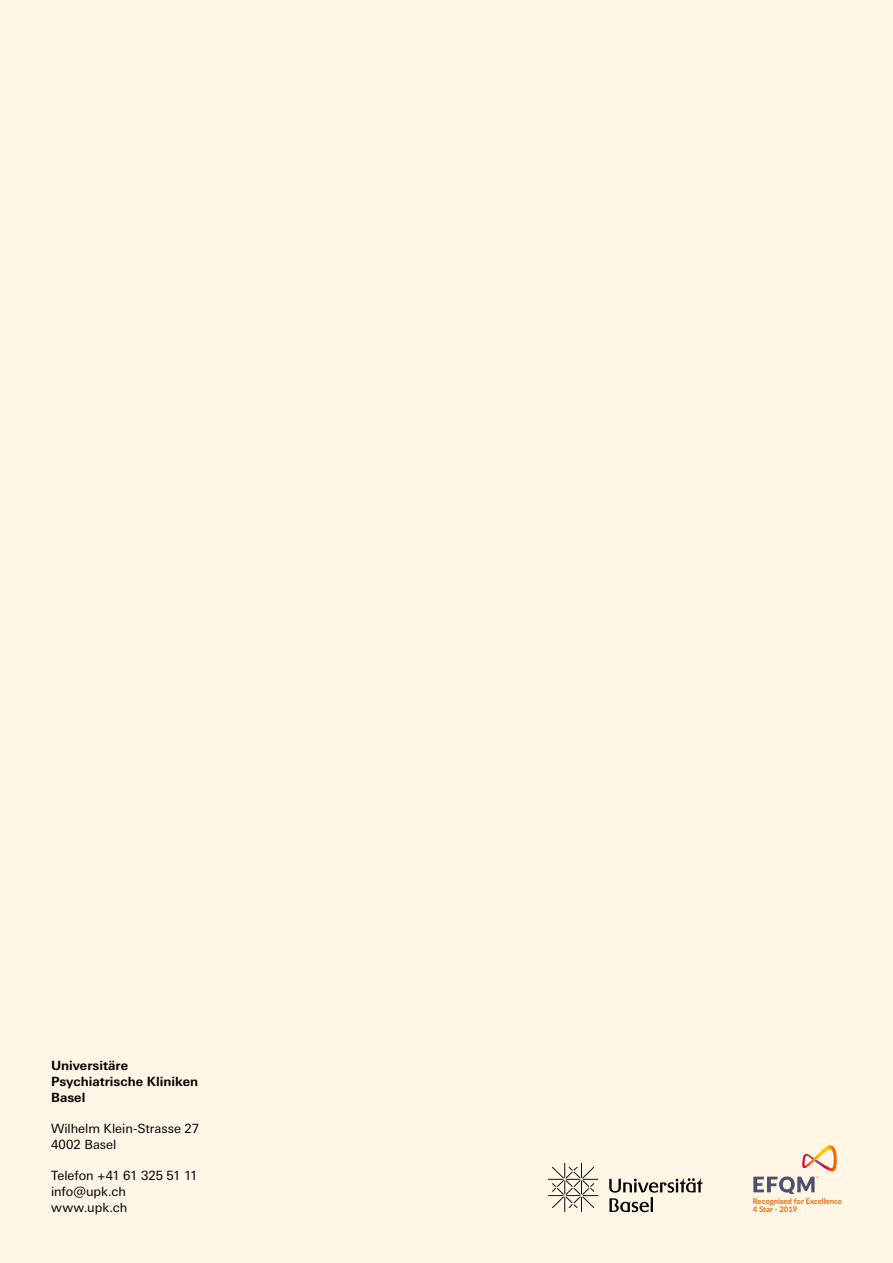
<style>
.page{position:relative;width:893px;height:1263px;background:#fff6e5}
.page>*{position:absolute;margin:0;border:0;box-sizing:border-box;transform-origin:0 0}
.t1{font:12.75px/15.8px "Univers Next Pro";color:#000}
.t2{font:700 12.75px/15.8px "Univers Next Pro";color:#000}
.t3{font:700 7.8px/7.8px "Lato";color:#ec6608}
</style>
<div class="page">
<svg style="left:609px;top:1178px;width:93px;height:34px"></svg>
<svg style="left:548px;top:1163px;width:50px;height:49px"></svg>
<svg style="left:753px;top:1145px;width:84px;height:49px"></svg>
<p class="t2" style="left:51px;top:1058px;width:149px">Universitäre<br>Psychiatrische Kliniken<br>Basel</p>
<p class="t1" style="left:51px;top:1121px;width:150px">Wilhelm Klein-Strasse 27<br>4002 Basel</p>
<p class="t1" style="left:51px;top:1168px;width:148px">Telefon +41 61 325 51 11 info@upk.ch www.upk.ch</p>
<p class="t3" style="left:753px;top:1197px;width:91px">Recognised for Excellence<br>4 Star - 2019</p>
</div>
